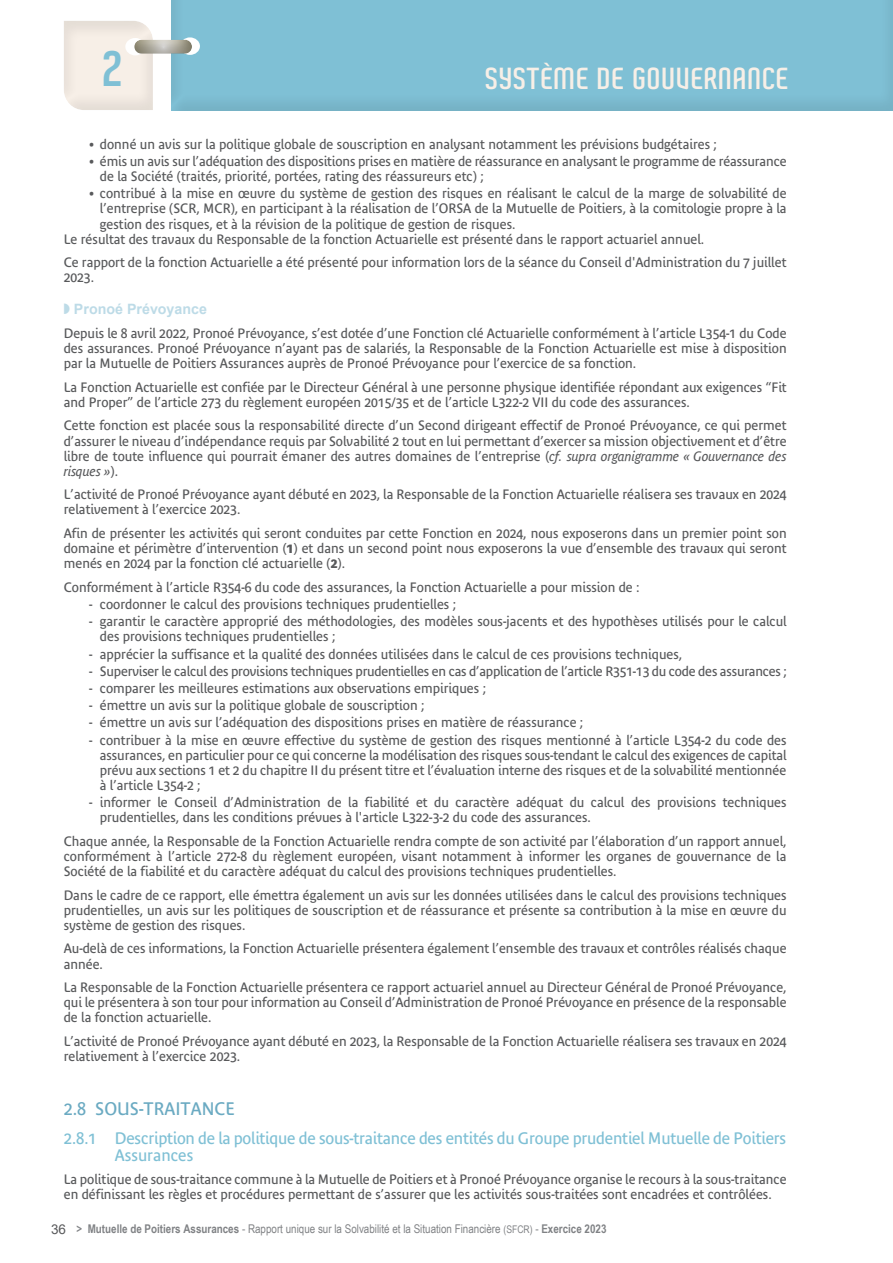
<style>
.page{position:relative;width:893px;height:1263px;background:#fff}
.page>*{position:absolute;margin:0;border:0;box-sizing:border-box;transform-origin:0 0}
.t1{font:900 54px "Aldo Pro";color:#7fc0d5;scale:.83 1}
.t2{font:700 33px "Aldo Pro";color:#f7efe7;scale:.91 1}
.t3{font:18px "Bienvenue Beta";color:#6baac2}
.t4{font:16.5px/16.6px "Bienvenue Beta";letter-spacing:-.01em;color:#7fc0d5}
.t5{font:700 14.25px "Arial";color:#bddbe7}
.t6{font:13.5px/15.1px "Bienvenue Beta";color:#58595b}
.t7{font:italic 13.5px "Bienvenue";color:#58595b}
.t8{font:12px "Arial Narrow";color:#808285}
.s1{font-family:"Bienvenue";font-style:italic}
.s2{font-family:"Bienvenue Beta";font-style:normal}
.s3{font-weight:700}
.s4{font-family:"Arial";font-size:13.5px;color:#58595b}
.s5{font-size:10.5px}
</style>
<div class="page">
<div style="left:158px;top:0;width:735px;height:111px;background:#7fc0d5"></div>
<div style="left:50px;top:9px;width:119px;height:102px;background:#000;opacity:.08"></div>
<svg style="left:180px;top:37px;width:20px;height:18px"></svg>
<div style="left:125px;top:38px;width:20px;height:17px;background:#fff;border-radius:50%"></div>
<div style="left:122px;top:39px;width:83px;height:28px;background:#000;opacity:.23"></div>
<h1 class="t1" style="left:101px;top:37px;width:28px">2</h1>
<h2 class="t2" style="left:485px;top:59px;width:335px">SYSTÈME DE GOUVERNANCE</h2>
<p class="t6" style="left:89px;top:136px;width:629px">• donné un avis sur la politique globale de souscription en analysant notamment les prévisions budgétaires ;</p>
<p class="t6" style="left:100px;top:154px;width:688px;text-indent:-11px">• émis un avis sur l’adéquation des dispositions prises en matière de réassurance en analysant le programme de réassurance de la Société (traités, priorité, portées, rating des réassureurs etc) ;</p>
<p class="t6" style="left:89px;top:186px;width:699px">• contribué à la mise en œuvre du système de gestion des risques en réalisant le calcul de la marge de solvabilité de</p>
<p class="t6" style="left:100px;top:201px;width:688px">l’entreprise (SCR, MCR), en participant à la réalisation de l’ORSA de la Mutuelle de Poitiers, à la comitologie propre à la</p>
<p class="t6" style="left:100px;top:216px;width:417px">gestion des risques, et à la révision de la politique de gestion de risques.</p>
<p class="t6" style="left:64px;top:231px;width:642px">Le résultat des travaux du Responsable de la fonction Actuarielle est présenté dans le rapport actuariel annuel.</p>
<p class="t6" style="left:64px;top:255px;width:724px">Ce rapport de la fonction Actuarielle a été présenté pour information lors de la séance du Conseil d'Administration du 7 juillet<br>2023.</p>
<p class="t5" style="left:74px;top:299px;width:135px">Pronoé Prévoyance</p>
<p class="t6" style="left:64px;top:326px;width:724px;text-align:justify">Depuis le 8 avril 2022, Pronoé Prévoyance, s’est dotée d’une Fonction clé Actuarielle conformément à l’article L354-1 du Code des assurances. Pronoé Prévoyance n’ayant pas de salariés, la Responsable de la Fonction Actuarielle est mise à disposition par la Mutuelle de Poitiers Assurances auprès de Pronoé Prévoyance pour l’exercice de sa fonction.</p>
<p class="t6" style="left:64px;top:379px;width:724px">La Fonction Actuarielle est confiée par le Directeur Général à une personne physique identifiée répondant aux exigences “Fit and Proper” de l’article 273 du règlement européen 2015/35 et de l’article L322-2 VII du code des assurances.</p>
<p class="t6" style="left:64px;top:418px;width:724px;text-align:justify">Cette fonction est placée sous la responsabilité directe d’un Second dirigeant effectif de Pronoé Prévoyance, ce qui permet d’assurer le niveau d’indépendance requis par Solvabilité 2 tout en lui permettant d’exercer sa mission objectivement et d’être libre de toute influence qui pourrait émaner des autres domaines de l’entreprise (<span class="s1">cf. supra organigramme « Gouvernance des</span></p>
<p class="t7" style="left:64px;top:463px;width:56px">risques »<span class="s2">).</span></p>
<p class="t6" style="left:64px;top:487px;width:724px">L’activité de Pronoé Prévoyance ayant débuté en 2023, la Responsable de la Fonction Actuarielle réalisera ses travaux en 2024 relativement à l’exercice 2023.</p>
<p class="t6" style="left:64px;top:526px;width:724px;text-align:justify">Afin de présenter les activités qui seront conduites par cette Fonction en 2024, nous exposerons dans un premier point son domaine et périmètre d’intervention (<span class="s3">1</span>) et dans un second point nous exposerons la vue d’ensemble des travaux qui seront menés en 2024 par la fonction clé actuarielle (<span class="s3">2</span>).</p>
<p class="t6" style="left:64px;top:579px;width:577px">Conformément à l’article R354-6 du code des assurances, la Fonction Actuarielle a pour mission de :</p>
<p class="t6" style="left:89px;top:597px;width:368px">- coordonner le calcul des provisions techniques prudentielles ;</p>
<p class="t6" style="left:100px;top:614px;width:688px;text-indent:-11px">- garantir le caractère approprié des méthodologies, des modèles sous-jacents et des hypothèses utilisés pour le calcul des provisions techniques prudentielles ;</p>
<p class="t6" style="left:89px;top:646px;width:595px">- apprécier la suffisance et la qualité des données utilisées dans le calcul de ces provisions techniques,</p>
<p class="t6" style="left:89px;top:663px;width:699px">- Superviser le calcul des provisions techniques prudentielles en cas d’application de l’article R351-13 du code des assurances ;</p>
<p class="t6" style="left:89px;top:681px;width:398px">- comparer les meilleures estimations aux observations empiriques ;</p>
<p class="t6" style="left:89px;top:698px;width:337px">- émettre un avis sur la politique globale de souscription ;</p>
<p class="t6" style="left:89px;top:715px;width:496px">- émettre un avis sur l’adéquation des dispositions prises en matière de réassurance ;</p>
<p class="t6" style="left:100px;top:732px;width:688px;text-align:justify;text-indent:-11px">- contribuer à la mise en œuvre effective du système de gestion des risques mentionné à l’article L354-2 du code des assurances, en particulier pour ce qui concerne la modélisation des risques sous-tendant le calcul des exigences de capital prévu aux sections 1 et 2 du chapitre II du présent titre et l’évaluation interne des risques et de la solvabilité mentionnée à l’article L354-2 ;</p>
<p class="t6" style="left:100px;top:795px;width:688px;text-indent:-11px">- informer le Conseil d’Administration de la fiabilité et du caractère adéquat du calcul des provisions techniques prudentielles, dans les conditions prévues à l'article L322-3-2 du code des assurances.</p>
<p class="t6" style="left:64px;top:833px;width:724px;text-align:justify">Chaque année, la Responsable de la Fonction Actuarielle rendra compte de son activité par l’élaboration d’un rapport annuel, conformément à l’article 272-8 du règlement européen, visant notamment à informer les organes de gouvernance de la Société de la fiabilité et du caractère adéquat du calcul des provisions techniques prudentielles.</p>
<p class="t6" style="left:64px;top:887px;width:724px;text-align:justify">Dans le cadre de ce rapport, elle émettra également un avis sur les données utilisées dans le calcul des provisions techniques prudentielles, un avis sur les politiques de souscription et de réassurance et présente sa contribution à la mise en œuvre du système de gestion des risques.</p>
<p class="t6" style="left:64px;top:941px;width:724px">Au-delà de ces informations, la Fonction Actuarielle présentera également l’ensemble des travaux et contrôles réalisés chaque année.</p>
<p class="t6" style="left:64px;top:980px;width:724px;text-align:justify">La Responsable de la Fonction Actuarielle présentera ce rapport actuariel annuel au Directeur Général de Pronoé Prévoyance, qui le présentera à son tour pour information au Conseil d’Administration de Pronoé Prévoyance en présence de la responsable de la fonction actuarielle.</p>
<p class="t6" style="left:64px;top:1033px;width:724px">L’activité de Pronoé Prévoyance ayant débuté en 2023, la Responsable de la Fonction Actuarielle réalisera ses travaux en 2024 relativement à l’exercice 2023.</p>
<h3 class="t3" style="left:64px;top:1098px;width:173px">2.8 SOUS-TRAITANCE</h3>
<p class="t4" style="left:115px;top:1130px;width:673px;text-indent:-51px">2.8.1 Description de la politique de sous-traitance des entités du Groupe prudentiel Mutuelle de Poitiers<br>Assurances</p>
<p class="t6" style="left:64px;top:1172px;width:724px">La politique de sous-traitance commune à la Mutuelle de Poitiers et à Pronoé Prévoyance organise le recours à la sous-traitance en définissant les règles et procédures permettant de s’assurer que les activités sous-traitées sont encadrées et contrôlées.</p>
<p class="t8" style="left:51px;top:1220px;width:557px"><span class="s4">36</span> <span class="s3">&gt; Mutuelle de Poitiers Assurances</span> - Rapport unique sur la Solvabilité et la Situation Financière <span class="s5">(SFCR)</span> - <span class="s3">Exercice 2023</span></p>
</div>
